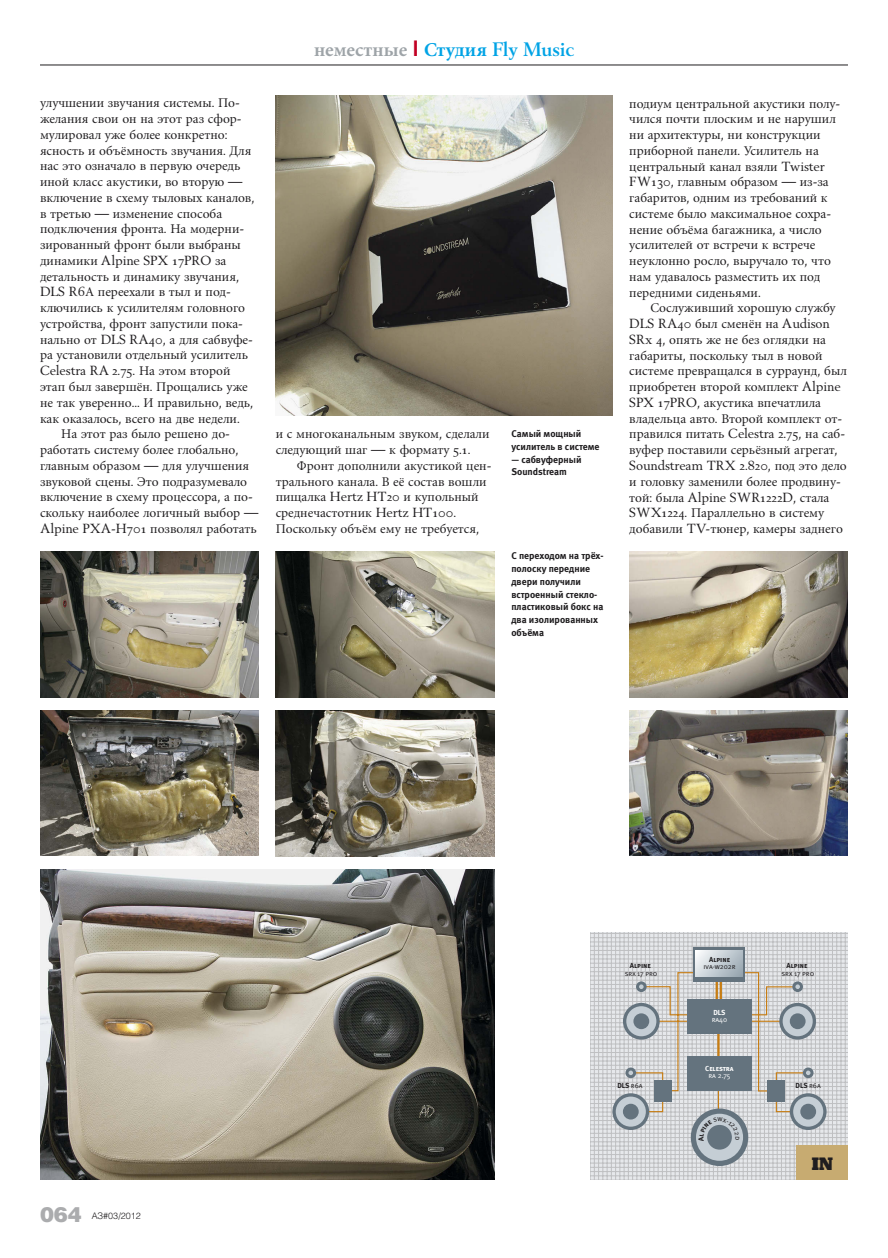
<style>
.page{position:relative;width:888px;height:1258px;background:#fff}
.page>*{position:absolute;margin:0;border:0;box-sizing:border-box;transform-origin:0 0}
.t1{font:700 21px "Berling Antiqua";color:#00a3e5}
.t2{font:900 21px "Helios Blackz";color:#abacae}
.t3{font:18px "Geo Slb 712 CX Bd BT";color:#1f1d1f}
.t4{font:14.25px "Berling Antiqua";color:#1f1d1f}
.t5{font:9.75px/12.8px "Meta Bold C";color:#1f1d1f}
.t6{font:300 9px "Helios Lightz";color:#1f1d1f}
.t7{font:7.35px/7.4px "Meta Normal Caps C";color:#1f1d1f;text-align:center}
.t8{font:7.35px "Meta Bold Caps C";color:#1f1d1f}
.t9{font:7.35px/7.4px "Meta Bold Caps C";letter-spacing:-.005em;color:#fff;text-align:center}
.t10{font:7.35px/7.4px "Meta Normal Caps C";color:#fff}
.s1{color:#9ea4a8}
.s2{font-family:"Avangard TM";color:#c20024}
.s3{font-family:"Meta Bold Caps C"}
.s4{font-family:"Meta Normal Caps C"}
</style>
<div class="page">
<hr style="left:40px;top:65px;width:808px;height:1px;background:#1f1d1f">
<img style="left:276px;top:95px;width:336px;height:320px">
<img style="left:40px;top:552px;width:219px;height:145px">
<img style="left:276px;top:552px;width:218px;height:145px">
<img style="left:629px;top:552px;width:219px;height:145px">
<img style="left:40px;top:710px;width:219px;height:146px">
<img style="left:276px;top:710px;width:218px;height:146px">
<img style="left:629px;top:710px;width:219px;height:146px">
<img style="left:40px;top:870px;width:454px;height:310px">
<svg style="left:590px;top:932px;width:258px;height:248px;background:#d4d6d8"></svg>
<svg style="left:803px;top:1067px;width:10px;height:11px"></svg>
<svg style="left:790px;top:1093px;width:36px;height:37px"></svg>
<div style="left:793px;top:1096px;width:30px;height:30px;background:#c5ced5;border-radius:50%"></div>
<div style="left:800px;top:1104px;width:16px;height:15px;background:#64737e;border-radius:50%"></div>
<div style="left:779px;top:1003px;width:37px;height:36px;background:#64737e;border-radius:50%"></div>
<svg style="left:783px;top:1006px;width:30px;height:30px"></svg>
<svg style="left:693px;top:947px;width:52px;height:24px"></svg>
<div style="left:696px;top:950px;width:46px;height:26px;background:linear-gradient(to right,#eef2f4,#a7b4bd)"></div>
<div style="left:691px;top:1108px;width:57px;height:58px;background:#64737e;border-radius:50%"></div>
<div style="left:696px;top:1114px;width:47px;height:47px;background:#c5ced5;border-radius:50%"></div>
<div style="left:707px;top:1125px;width:25px;height:24px;background:#64737e;border-radius:50%"></div>
<div style="left:797px;top:1146px;width:51px;height:34px;background:#c7ab71"></div>
<svg style="left:594px;top:971px;width:216px;height:170px;background:#b9bdc0"></svg>
<p class="t4" style="left:40px;top:94px;width:201px">улучшении звучания системы. По-</p>
<p class="t4" style="left:40px;top:110px;width:203px">желания свои он на этот раз сфор-</p>
<p class="t4" style="left:40px;top:126px;width:189px">мулировал уже более конкретно:</p>
<p class="t4" style="left:40px;top:142px;width:213px">ясность и объёмность звучания. Для</p>
<p class="t4" style="left:40px;top:157px;width:202px">нас это означало в первую очередь</p>
<p class="t4" style="left:40px;top:173px;width:204px">иной класс акустики, во вторую —</p>
<p class="t4" style="left:40px;top:189px;width:216px">включение в схему тыловых каналов,</p>
<p class="t4" style="left:40px;top:205px;width:184px">в третью — изменение способа</p>
<p class="t4" style="left:40px;top:220px;width:206px">подключения фронта. На модерни-</p>
<p class="t4" style="left:40px;top:236px;width:202px">зированный фронт были выбраны</p>
<p class="t4" style="left:40px;top:252px;width:188px">динамики Alpine SPX 17PRO за</p>
<p class="t4" style="left:40px;top:268px;width:201px">детальность и динамику звучания,</p>
<p class="t4" style="left:40px;top:283px;width:192px">DLS R6А переехали в тыл и под-</p>
<p class="t4" style="left:40px;top:299px;width:207px">ключились к усилителям головного</p>
<p class="t4" style="left:40px;top:315px;width:204px">устройства, фронт запустили пока-</p>
<p class="t4" style="left:40px;top:331px;width:214px">нально от DLS RA40, а для сабвуфе-</p>
<p class="t4" style="left:40px;top:346px;width:210px">ра установили отдельный усилитель</p>
<p class="t4" style="left:40px;top:362px;width:192px">Celestra RA 2.75. На этом второй</p>
<p class="t4" style="left:40px;top:378px;width:209px">этап был завершён. Прощались уже</p>
<p class="t4" style="left:40px;top:394px;width:215px">не так уверенно... И правильно, ведь,</p>
<p class="t4" style="left:40px;top:409px;width:201px">как оказалось, всего на две недели.</p>
<p class="t4" style="left:61px;top:425px;width:170px">На этот раз было решено до-</p>
<p class="t4" style="left:40px;top:441px;width:200px">работать систему более глобально,</p>
<p class="t4" style="left:40px;top:457px;width:211px">главным образом — для улучшения</p>
<p class="t4" style="left:40px;top:472px;width:209px">звуковой сцены. Это подразумевало</p>
<p class="t4" style="left:40px;top:488px;width:214px">включение в схему процессора, а по-</p>
<p class="t4" style="left:40px;top:504px;width:220px">скольку наиболее логичный выбор —</p>
<p class="t4" style="left:40px;top:520px;width:218px">Alpine PXA-H701 позволял работать</p>
<p class="t1" style="left:314px;top:37px;width:261px"><span class="s1">неместные</span> <span class="s2">I</span> Студия Fly Music</p>
<p class="t4" style="left:276px;top:425px;width:215px">и с многоканальным звуком, сделали</p>
<p class="t4" style="left:276px;top:441px;width:196px">следующий шаг — к формату 5.1.</p>
<p class="t4" style="left:297px;top:457px;width:196px">Фронт дополнили акустикой цен-</p>
<p class="t4" style="left:276px;top:473px;width:212px">трального канала. В её состав вошли</p>
<p class="t4" style="left:276px;top:488px;width:204px">пищалка Hertz HT20 и купольный</p>
<p class="t4" style="left:276px;top:504px;width:182px">среднечастотник Hertz HT100.</p>
<p class="t4" style="left:276px;top:520px;width:205px">Поскольку объём ему не требуется,</p>
<p class="t5" style="left:511px;top:427px;width:90px">Самый мощный усилитель в системе</p>
<p class="t5" style="left:511px;top:453px;width:72px">— сабвуферный<br>Soundstream</p>
<p class="t5" style="left:511px;top:549px;width:94px">С переходом на трёх&shy;полоску передние двери получили встроенный стекло&shy;пластиковый бокс на два изолированных объёма</p>
<p class="t4" style="left:629px;top:94px;width:213px">подиум центральной акустики полу-</p>
<p class="t4" style="left:629px;top:110px;width:208px">чился почти плоским и не нарушил</p>
<p class="t4" style="left:629px;top:126px;width:193px">ни архитектуры, ни конструкции</p>
<p class="t4" style="left:629px;top:142px;width:191px">приборной панели. Усилитель на</p>
<p class="t4" style="left:629px;top:158px;width:197px">центральный канал взяли Twister</p>
<p class="t4" style="left:629px;top:173px;width:201px">FW130, главным образом — из-за</p>
<p class="t4" style="left:629px;top:189px;width:200px">габаритов, одним из требований к</p>
<p class="t4" style="left:629px;top:205px;width:203px">системе было максимальное сохра-</p>
<p class="t4" style="left:629px;top:221px;width:194px">нение объёма багажника, а число</p>
<p class="t4" style="left:629px;top:236px;width:188px">усилителей от встречи к встрече</p>
<p class="t4" style="left:629px;top:252px;width:203px">неуклонно росло, выручало то, что</p>
<p class="t4" style="left:629px;top:268px;width:193px">нам удавалось разместить их под</p>
<p class="t4" style="left:629px;top:284px;width:133px">передними сиденьями.</p>
<p class="t4" style="left:650px;top:299px;width:187px">Сослуживший хорошую службу</p>
<p class="t4" style="left:629px;top:315px;width:202px">DLS RA40 был сменён на Audison</p>
<p class="t4" style="left:629px;top:331px;width:198px">SRx 4, опять же не без оглядки на</p>
<p class="t4" style="left:629px;top:347px;width:195px">габариты, поскольку тыл в новой</p>
<p class="t4" style="left:629px;top:362px;width:219px">системе превращался в сурраунд, был</p>
<p class="t4" style="left:629px;top:378px;width:213px">приобретен второй комплект Alpine</p>
<p class="t4" style="left:629px;top:394px;width:193px">SPX 17PRO, акустика впечатлила</p>
<p class="t4" style="left:629px;top:410px;width:215px">владельца авто. Второй комплект от-</p>
<p class="t4" style="left:629px;top:425px;width:217px">правился питать Celestra 2.75, на саб-</p>
<p class="t4" style="left:629px;top:441px;width:210px">вуфер поставили серьёзный агрегат,</p>
<p class="t4" style="left:629px;top:457px;width:219px">Soundstream TRX 2.820, под это дело</p>
<p class="t4" style="left:629px;top:473px;width:213px">и головку заменили более продвину-</p>
<p class="t4" style="left:629px;top:488px;width:202px">той: была Alpine SWR1222D, стала</p>
<p class="t4" style="left:629px;top:504px;width:196px">SWX1224. Параллельно в систему</p>
<p class="t4" style="left:629px;top:520px;width:215px">добавили TV-тюнер, камеры заднего</p>
<p class="t2" style="left:40px;top:1201px;width:43px">064</p>
<p class="t6" style="left:92px;top:1210px;width:51px">АЗ#03/2012</p>
<p class="t8" style="left:709px;top:955px;width:22px">Alpine</p>
<p class="t8" style="left:630px;top:961px;width:22px">Alpine</p>
<p class="t7" style="left:704px;top:962px;width:34px">iva-w202r</p>
<p class="t7" style="left:625px;top:969px;width:34px">srx 17 pro</p>
<p class="t7" style="left:781px;top:962px;width:34px"><span class="s3">Alpine </span>srx 17 pro</p>
<p class="t10" style="left:712px;top:1008px;width:17px"><span class="s3">DLS </span>ra40</p>
<p class="t9" style="left:705px;top:1065px;width:30px">Celestra <span class="s4">ra 2.75</span></p>
<p class="t8" style="left:617px;top:1081px;width:27px">DLS <span class="s4">r6a</span></p>
<p class="t8" style="left:795px;top:1081px;width:27px">DLS <span class="s4">r6a</span></p>
<p class="t3" style="left:812px;top:1152px;width:23px">IN</p>
</div>
